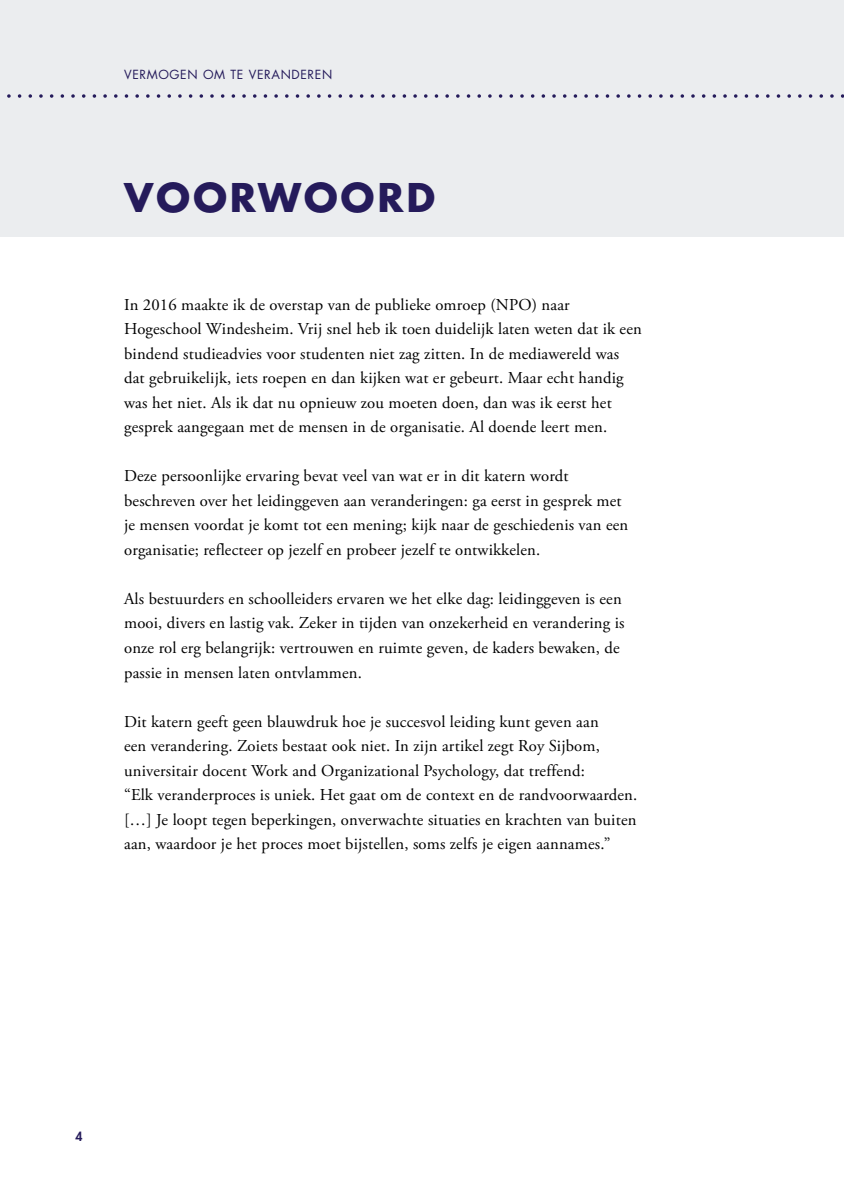
<style>
.page{position:relative;width:844px;height:1191px;background:#fff}
.page>*{position:absolute;margin:0;border:0;box-sizing:border-box;transform-origin:0 0}
.t1{font:700 38.5px "Futura LT";letter-spacing:.07em;color:#251b5b}
.t2{font:16.62px/24.5px "Adobe Garamond Pro";letter-spacing:.01em;color:#000}
.t3{font:12.25px "Futura LT";letter-spacing:.05em;color:#251b5b}
.t4{font:800 12.25px "Futura LT";color:#251b5b}
</style>
<div class="page">
<div style="left:0;top:0;width:843px;height:236px;background:#ebedef"></div>
<svg style="left:7px;top:94px;width:837px;height:4px"></svg>
<p class="t3" style="left:124px;top:67px;width:26px">VERMO</p>
<p class="t3" style="left:169px;top:67px;width:46px">GEN OM</p>
<p class="t3" style="left:230px;top:67px;width:44px">TE VERAND</p>
<p class="t3" style="left:300px;top:67px;width:30px">EREN</p>
<h1 class="t1" style="left:124px;top:172px;width:313px">VOORWOORD</h1>
<p class="t2" style="left:124px;top:293px;width:519px">In 2016 maakte ik de overstap van de publieke omroep (NPO) naar Hogeschool Windesheim. Vrij snel heb ik toen duidelijk laten weten dat ik een bindend studieadvies voor studenten niet zag zitten. In de mediawereld was dat gebruikelijk, iets roepen en dan kijken wat er gebeurt. Maar echt handig was het niet. Als ik dat nu opnieuw zou moeten doen, dan was ik eerst het gesprek aangegaan met de mensen in de organisatie. Al doende leert men.</p>
<p class="t2" style="left:124px;top:464px;width:505px">Deze persoonlijke ervaring bevat veel van wat er in dit katern wordt beschreven over het leidinggeven aan veranderingen: ga eerst in gesprek met je mensen voordat je komt tot een mening; kijk naar de geschiedenis van een organisatie; reflecteer op jezelf en probeer jezelf te ontwikkelen.</p>
<p class="t2" style="left:124px;top:587px;width:501px">Als bestuurders en schoolleiders ervaren we het elke dag: leidinggeven is een mooi, divers en lastig vak. Zeker in tijden van onzekerheid en verandering is onze rol erg belangrijk: vertrouwen en ruimte geven, de kaders bewaken, de passie in mensen laten ontvlammen.</p>
<p class="t2" style="left:124px;top:709px;width:514px">Dit katern geeft geen blauwdruk hoe je succesvol leiding kunt geven aan<br>een verandering. Zoiets bestaat ook niet. In zijn artikel zegt Roy Sijbom, universitair docent Work and Organizational Psychology, dat treffend:<br>“Elk veranderproces is uniek. Het gaat om de context en de randvoorwaarden. […] Je loopt tegen beperkingen, onverwachte situaties en krachten van buiten aan, waardoor je het proces moet bijstellen, soms zelfs je eigen aannames.”</p>
<p class="t4" style="left:76px;top:1128px;width:9px">4</p>
</div>
